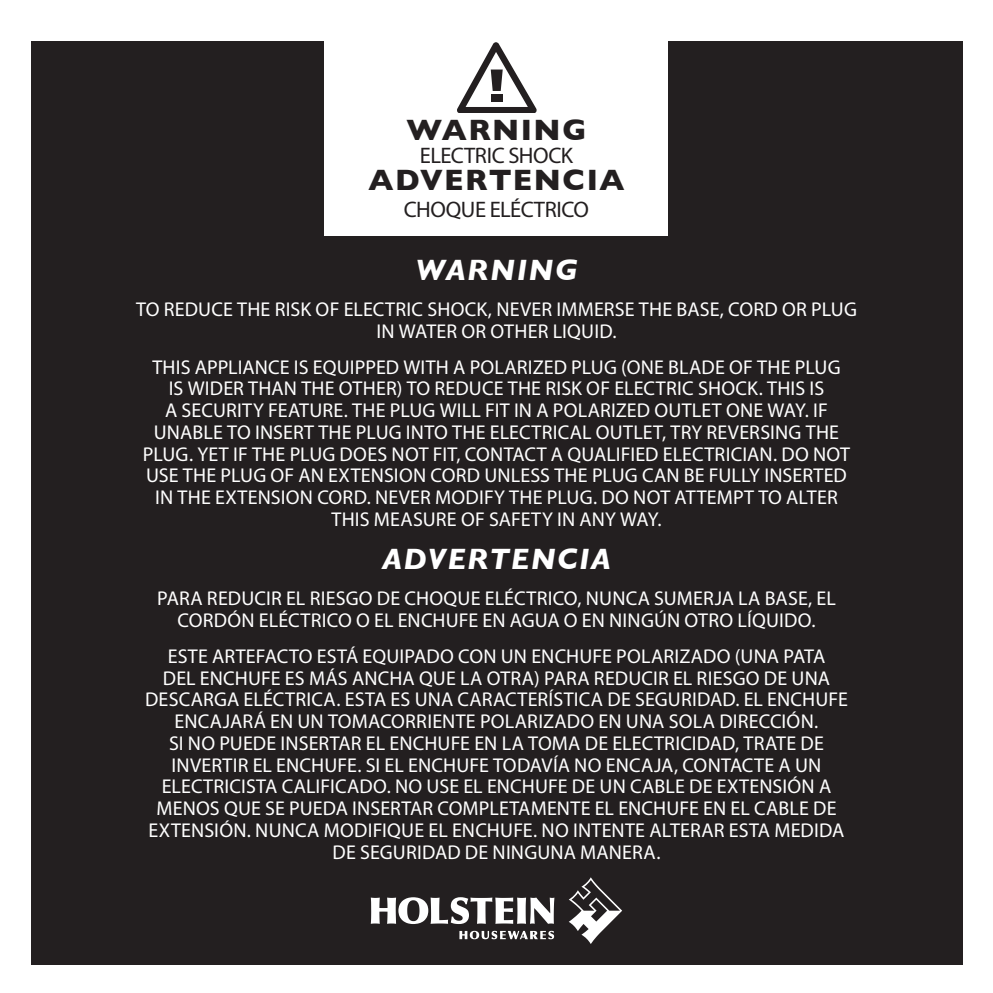
<style>
.page{position:relative;width:993px;height:993px;background:#fff}
.page>*{position:absolute;margin:0;border:0;box-sizing:border-box;transform-origin:0 0}
.t1{font:italic 700 30px "Gill Sans";letter-spacing:.05em;color:#fff}
.t2{font:700 30px "Gill Sans";letter-spacing:.045em;color:#231f20}
.t3{font:22.5px "Myriad Pro";letter-spacing:-.02em;color:#231f20}
.t4{font:20px/21.8px "Myriad Pro";letter-spacing:.01em;color:#fff;text-align:center}
</style>
<div class="page">
<div style="left:31px;top:41px;width:930px;height:923px;background:#231f20"></div>
<div style="left:325px;top:0;width:342px;height:235px;background:#fff"></div>
<svg style="left:457px;top:42px;width:79px;height:70px"></svg>
<div style="left:490px;top:94px;width:12px;height:8px;background:#231f20"></div>
<svg style="left:370px;top:897px;width:184px;height:26px"></svg>
<svg style="left:459px;top:930px;width:95px;height:8px"></svg>
<svg style="left:569px;top:877px;width:53px;height:66px"></svg>
<h1 class="t2" style="left:406px;top:106px;width:181px">WARNING</h1>
<p class="t3" style="left:420px;top:142px;width:155px">ELECTRIC SHOCK</p>
<h1 class="t2" style="left:368px;top:156px;width:257px">ADVERTENCIA</h1>
<p class="t3" style="left:404px;top:195px;width:186px">CHOQUE ELÉCTRICO</p>
<h1 class="t1" style="left:416px;top:252px;width:162px">WARNING</h1>
<p class="t4" style="left:136px;top:298px;width:722px">TO REDUCE THE RISK OF ELECTRIC SHOCK, NEVER IMMERSE THE BASE, CORD OR PLUG<br>IN WATER OR OTHER LIQUID.</p>
<p class="t4" style="left:143px;top:355px;width:708px">THIS APPLIANCE IS EQUIPPED WITH A POLARIZED PLUG (ONE BLADE OF THE PLUG IS WIDER THAN THE OTHER) TO REDUCE THE RISK OF ELECTRIC SHOCK. THIS IS<br>A SECURITY FEATURE. THE PLUG WILL FIT IN A POLARIZED OUTLET ONE WAY. IF UNABLE TO INSERT THE PLUG INTO THE ELECTRICAL OUTLET, TRY REVERSING THE PLUG. YET IF THE PLUG DOES NOT FIT, CONTACT A QUALIFIED ELECTRICIAN. DO NOT USE THE PLUG OF AN EXTENSION CORD UNLESS THE PLUG CAN BE FULLY INSERTED IN THE EXTENSION CORD. NEVER MODIFY THE PLUG. DO NOT ATTEMPT TO ALTER THIS MEASURE OF SAFETY IN ANY WAY.</p>
<h1 class="t1" style="left:382px;top:541px;width:230px">ADVERTENCIA</h1>
<p class="t4" style="left:157px;top:587px;width:680px">PARA REDUCIR EL RIESGO DE CHOQUE ELÉCTRICO, NUNCA SUMERJA LA BASE, EL<br>CORDÓN ELÉCTRICO O EL ENCHUFE EN AGUA O EN NINGÚN OTRO LÍQUIDO.</p>
<p class="t4" style="left:145px;top:644px;width:704px">ESTE ARTEFACTO ESTÁ EQUIPADO CON UN ENCHUFE POLARIZADO (UNA PATA<br>DEL ENCHUFE ES MÁS ANCHA QUE LA OTRA) PARA REDUCIR EL RIESGO DE UNA DESCARGA ELÉCTRICA. ESTA ES UNA CARACTERÍSTICA DE SEGURIDAD. EL ENCHUFE ENCAJARÁ EN UN TOMACORRIENTE POLARIZADO EN UNA SOLA DIRECCIÓN.<br>SI NO PUEDE INSERTAR EL ENCHUFE EN LA TOMA DE ELECTRICIDAD, TRATE DE INVERTIR EL ENCHUFE. SI EL ENCHUFE TODAVÍA NO ENCAJA, CONTACTE A UN ELECTRICISTA CALIFICADO. NO USE EL ENCHUFE DE UN CABLE DE EXTENSIÓN A MENOS QUE SE PUEDA INSERTAR COMPLETAMENTE EL ENCHUFE EN EL CABLE DE EXTENSIÓN. NUNCA MODIFIQUE EL ENCHUFE. NO INTENTE ALTERAR ESTA MEDIDA DE SEGURIDAD DE NINGUNA MANERA.</p>
</div>
